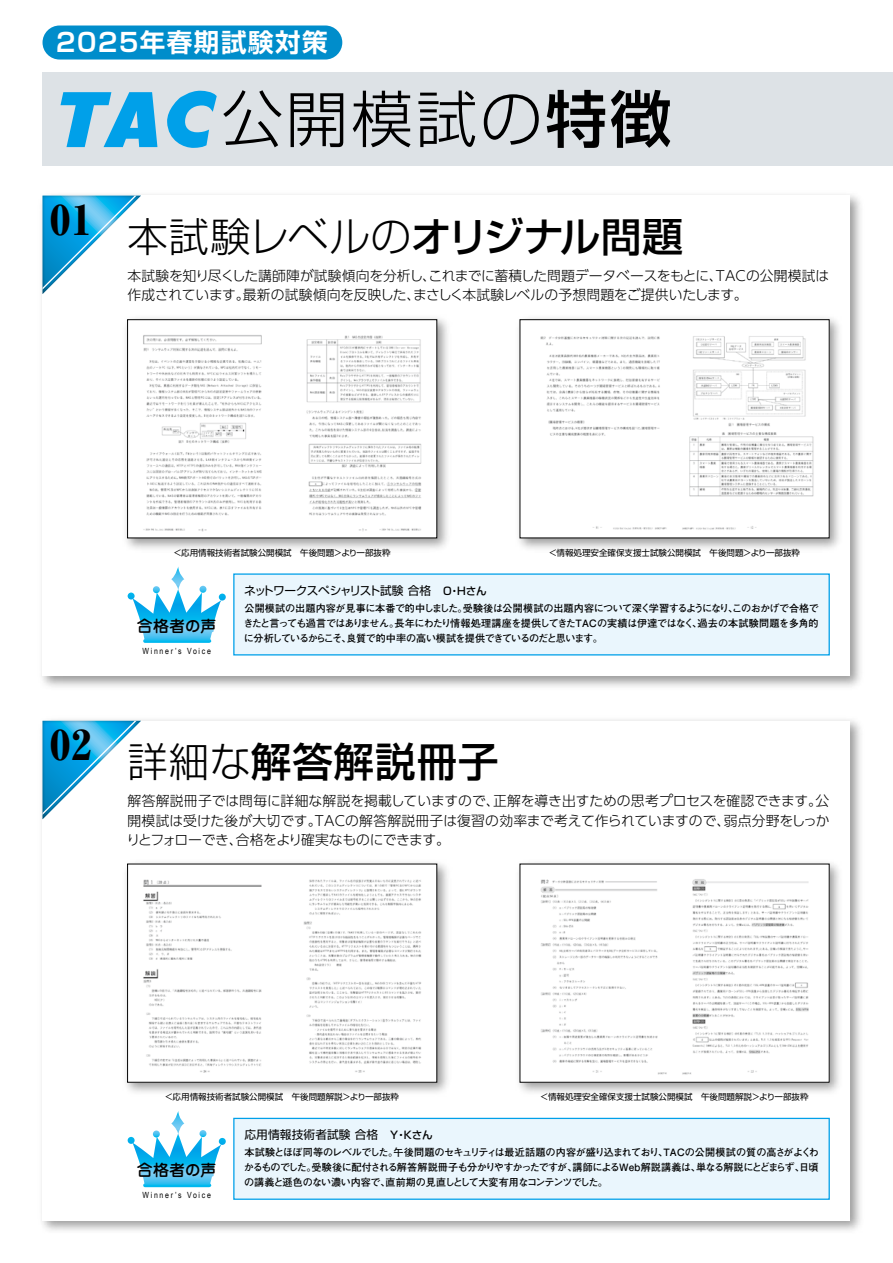
<style>
.page{position:relative;width:893px;height:1263px;background:#fff}
.page>*{position:absolute;margin:0;border:0;box-sizing:border-box;transform-origin:0 0}
.t1{font:300 61.65px "Shin Go Pro";letter-spacing:.05em;color:#000}
.t2{font:300 40.35px "Shin Go Pro";letter-spacing:.02em;color:#000}
.t3{font:500 40.35px "Shin Go Pro";letter-spacing:.025em;color:#000}
.t4{font:800 expanded 40.35px "Ryumin Pro";color:#000}
.t5{font:700 25.5px "Shin Go Pro De";letter-spacing:.06em;color:#fff}
.t6{font:500 15.9px "Jun 34 Pro";letter-spacing:-.005em;color:#000}
.t7{font:300 13.8px/19.2px "UD Shin Go Pro";letter-spacing:-.02em;color:#000}
.t8{font:11.7px "Shin Go Pro";letter-spacing:-.065em;color:#000}
.t9{font:11.7px "Shin Go Pro";letter-spacing:.01em;color:#000}
.t10{font:700 10.05px/14.9px "Futo Go B101 Pro";letter-spacing:-.065em;color:#000;text-align:justify}
.t11{font:8.55px "Shin Go Pro";color:#000}
.t12{font:8.55px "Arial Narrow";letter-spacing:.2em;color:#000}
.s1{font-weight:500}
.s2{font-weight:500;font-size:10.65px}
.s3{font-weight:300}
</style>
<div class="page">
<img style="left:41px;top:194px;width:820px;height:493px">
<div style="left:43px;top:196px;width:807px;height:480px;background:#fff"></div>
<svg style="left:128px;top:566px;width:98px;height:77px"></svg>
<div style="left:43px;top:72px;width:850px;height:94px;background:#dde2e6"></div>
<div style="left:43px;top:26px;width:299px;height:34px;background:#008dcb;border-radius:17px"></div>
<img style="left:126px;top:318px;width:322px;height:231px">
<img style="left:129px;top:321px;width:306px;height:215px">
<div style="left:127px;top:319px;width:310px;height:219px;border:1px solid #000"></div>
<svg style="left:61px;top:92px;width:96px;height:55px"></svg>
<svg style="left:167px;top:90px;width:50px;height:58px"></svg>
<img style="left:519px;top:318px;width:320px;height:231px">
<img style="left:522px;top:321px;width:305px;height:215px">
<svg style="left:43px;top:196px;width:98px;height:98px"></svg>
<img style="left:41px;top:719px;width:820px;height:512px">
<div style="left:43px;top:721px;width:807px;height:499px;background:#fff"></div>
<svg style="left:128px;top:1111px;width:98px;height:76px"></svg>
<svg style="left:43px;top:721px;width:98px;height:98px"></svg>
<img style="left:126px;top:863px;width:322px;height:230px">
<img style="left:129px;top:866px;width:306px;height:214px">
<img style="left:519px;top:863px;width:320px;height:230px">
<img style="left:522px;top:866px;width:305px;height:214px">
<div style="left:234px;top:574px;width:595px;height:81px;background:#eaf6fd"></div>
<div style="left:233px;top:573px;width:597px;height:82px;border:1px solid #00a0e9"></div>
<div style="left:234px;top:1118px;width:595px;height:81px;background:#eaf6fd"></div>
<div style="left:233px;top:1118px;width:597px;height:82px;border:1px solid #00a0e9"></div>
<h3 class="t5" style="left:56px;top:22px;width:273px">2025年春期試験対策</h3>
<h2 class="t4" style="left:50px;top:188px;width:43px">01</h2>
<h1 class="t1" style="left:222px;top:68px;width:452px">公開模試の<span class="s1">特徴</span></h1>
<h2 class="t2" style="left:128px;top:203px;width:557px">本試験レベルの<span class="s1">オリジナル問題</span></h2>
<h3 class="t7" style="left:128px;top:266px;width:703px">本試験を知り尽くした講師陣が試験傾向を分析し、これまでに蓄積した問題データベースをもとに、TACの公開模試は作成されています。最新の試験傾向を反映した、まさしく本試験レベルの予想問題をご提供いたします。</h3>
<h2 class="t4" style="left:50px;top:713px;width:43px">02</h2>
<p class="t11" style="left:173px;top:545px;width:219px">＜応用情報技術者試験公開模試　午後問題＞より一部抜粋</p>
<p class="t11" style="left:549px;top:545px;width:253px">＜情報処理安全確保支援士試験公開模試　午後問題＞より一部抜粋</p>
<h3 class="t6" style="left:137px;top:613px;width:81px">合格者の声</h3>
<p class="t12" style="left:143px;top:645px;width:70px">Winner’s Voice</p>
<p class="t8" style="left:244px;top:581px;width:244px">ネットワークスペシャリスト試験 合格　<span class="s2">O・Hさん</span></p>
<p class="t10" style="left:243px;top:599px;width:577px">公開模試の出題内容が見事に本番で的中しました。受験後は公開模試の出題内容について深く学習するようになり、このおかげで合格できたと言っても過言ではありません。長年にわたり情報処理講座を提供してきたTACの実績は伊達ではなく、過去の本試験問題を多角的に分析しているからこそ、良質で的中率の高い模試を提供できているのだと思います。</p>
<h2 class="t3" style="left:128px;top:728px;width:372px"><span class="s3">詳細な</span>解答解説冊子</h2>
<h3 class="t7" style="left:126px;top:791px;width:705px;text-align:justify">解答解説冊子では問毎に詳細な解説を掲載していますので、正解を導き出すための思考プロセスを確認できます。公開模試は受けた後が大切です。TACの解答解説冊子は復習の効率まで考えて作られていますので、弱点分野をしっかりとフォローでき、合格をより確実なものにできます。</h3>
<p class="t11" style="left:165px;top:1090px;width:236px">＜応用情報技術者試験公開模試　午後問題解説＞より一部抜粋</p>
<p class="t11" style="left:540px;top:1090px;width:270px">＜情報処理安全確保支援士試験公開模試　午後問題解説＞より一部抜粋</p>
<h3 class="t6" style="left:137px;top:1157px;width:81px">合格者の声</h3>
<p class="t12" style="left:143px;top:1189px;width:70px">Winner’s Voice</p>
<p class="t9" style="left:244px;top:1125px;width:190px">応用情報技術者試験 合格　<span class="s2">Y・Kさん</span></p>
<p class="t10" style="left:244px;top:1144px;width:576px">本試験とほぼ同等のレベルでした。午後問題のセキュリティは最近話題の内容が盛り込まれており、TACの公開模試の質の高さがよくわかるものでした。受験後に配付される解答解説冊子も分かりやすかったですが、講師によるWeb解説講義は、単なる解説にとどまらず、日頃の講義と遜色のない濃い内容で、直前期の見直しとして大変有用なコンテンツでした。</p>
</div>
